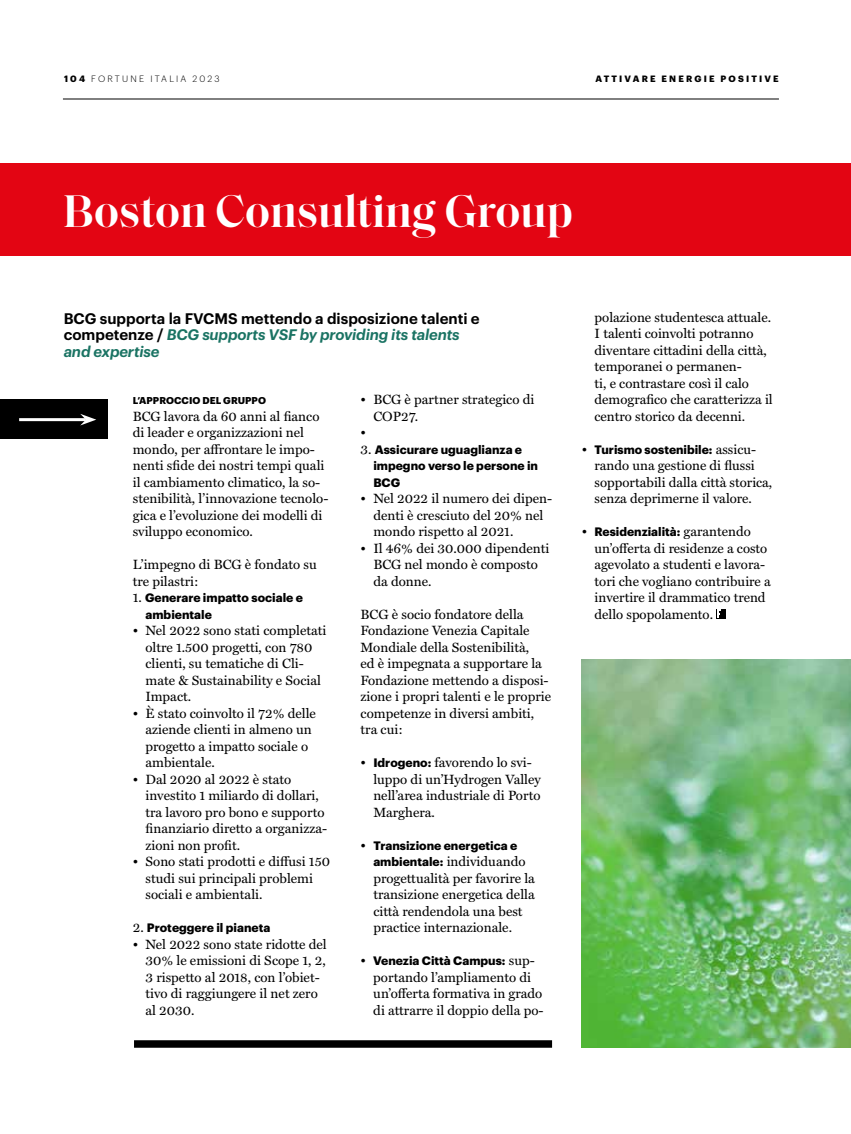
<style>
.page{position:relative;width:851px;height:1134px;background:#fff}
.page>*{position:absolute;margin:0;border:0;box-sizing:border-box;transform-origin:0 0}
.t1{font:600 46.5px "Saol Display";color:#fff}
.t2{font:600 15px/16.5px "Graphik";color:#000}
.t3{font:13.5px/16.5px "Miller Text";color:#000}
.t4{font:700 12px/16.5px "Graphik";color:#000}
.t5{font:700 9.75px "Graphik";letter-spacing:.005em;color:#000}
.t6{font:700 9px "Graphik";letter-spacing:.24em;color:#000}
.t7{font:300 9px "Graphik";letter-spacing:.24em;color:#000}
.s1{font-weight:700}
.s2{font-style:italic;color:#1a7363}
.s3{font-family:"Miller Text";font-weight:400;font-size:13.5px}
.s4{font-family:"Graphik";font-weight:700;font-size:12px}
</style>
<div class="page">
<hr style="left:63px;top:99px;width:715px;height:1px;background:#000">
<div style="left:0;top:163px;width:850px;height:93px;background:#e30513"></div>
<div style="left:134px;top:1040px;width:418px;height:8px;background:#000"></div>
<div style="left:0;top:399px;width:108px;height:40px;background:#000"></div>
<hr style="left:19px;top:418px;width:67px;height:3px;background:#fff">
<svg style="left:80px;top:414px;width:16px;height:12px"></svg>
<img style="left:582px;top:659px;width:268px;height:389px">
<div style="left:716px;top:609px;width:10px;height:10px;background:#000"></div>
<svg style="left:717px;top:610px;width:3px;height:8px"></svg>
<p class="t7" style="left:64px;top:73px;width:157px"><span class="s1">104</span> FORTUNE ITALIA 2023</p>
<p class="t6" style="left:595px;top:72px;width:185px">ATTIVARE ENERGIE POSITIVE</p>
<h1 class="t1" style="left:63px;top:177px;width:511px">Boston Consulting Group</h1>
<p class="t2" style="left:64px;top:309px;width:417px">BCG supporta la FVCMS mettendo a disposizione talenti e competenze / <span class="s2">BCG supports VSF by providing its talents and expertise</span></p>
<p class="t5" style="left:133px;top:393px;width:135px">L’APPROCCIO DEL GRUPPO</p>
<p class="t3" style="left:133px;top:407px;width:197px">BCG lavora da 60 anni al fianco di leader e organizzazioni nel mondo, per affrontare le impo&shy;nenti sfide dei nostri tempi quali il cambiamento climatico, la so&shy;stenibilità, l’innovazione tecnolo&shy;gica e l’evoluzione dei modelli di sviluppo economico.</p>
<p class="t3" style="left:133px;top:555px;width:185px">L’impegno di BCG è fondato su tre pilastri:</p>
<p class="t4" style="left:145px;top:589px;width:159px;text-indent:-13px"><span class="s3">1.</span> Generare impatto sociale e ambientale</p>
<p class="t3" style="left:145px;top:621px;width:182px;text-indent:-13px">• Nel 2022 sono stati completati oltre 1.500 progetti, con 780 clienti, su tematiche di Cli&shy;mate &amp; Sustainability e Social<br>Impact.</p>
<p class="t3" style="left:145px;top:704px;width:172px;text-indent:-13px">• È stato coinvolto il 72% delle aziende clienti in almeno un progetto a impatto sociale o ambientale.</p>
<p class="t3" style="left:145px;top:770px;width:183px;text-indent:-13px">• Dal 2020 al 2022 è stato investito 1 miliardo di dollari, tra lavoro pro bono e supporto finanziario diretto a organizza&shy;zioni non profit.</p>
<p class="t3" style="left:145px;top:852px;width:186px;text-indent:-13px">• Sono stati prodotti e diffusi 150 studi sui principali problemi sociali e ambientali.</p>
<p class="t4" style="left:133px;top:919px;width:139px"><span class="s3">2.</span> Proteggere il pianeta</p>
<p class="t3" style="left:145px;top:935px;width:183px;text-indent:-13px">• Nel 2022 sono state ridotte del<br>30% le emissioni di Scope 1, 2,<br>3 rispetto al 2018, con l’obiet&shy;tivo di raggiungere il net zero al 2030.</p>
<p class="t3" style="left:360px;top:390px;width:175px">• BCG è partner strategico di</p>
<p class="t3" style="left:373px;top:407px;width:46px">COP27.</p>
<p class="t3" style="left:360px;top:423px;width:7px">•</p>
<p class="t4" style="left:373px;top:440px;width:166px;text-indent:-13px"><span class="s3">3.</span> Assicurare uguaglianza e impegno verso le persone in<br>BCG</p>
<p class="t3" style="left:373px;top:489px;width:180px;text-indent:-13px">• Nel 2022 il numero dei dipen&shy;denti è cresciuto del 20% nel mondo rispetto al 2021.</p>
<p class="t3" style="left:373px;top:539px;width:177px;text-indent:-13px">• Il 46% dei 30.000 dipendenti<br>BCG nel mondo è composto da donne.</p>
<p class="t3" style="left:360px;top:605px;width:192px">BCG è socio fondatore della<br>Fondazione Venezia Capitale<br>Mondiale della Sostenibilità,<br>ed è impegnata a supportare la<br>Fondazione mettendo a disposi&shy;zione i propri talenti e le proprie competenze in diversi ambiti, tra cui:</p>
<p class="t3" style="left:373px;top:753px;width:169px;text-indent:-13px">• <span class="s4">Idrogeno:</span> favorendo lo svi&shy;luppo di un’Hydrogen Valley nell’area industriale di Porto<br>Marghera.</p>
<p class="t4" style="left:360px;top:836px;width:158px"><span class="s3">•</span> Transizione energetica e</p>
<p class="t3" style="left:373px;top:852px;width:163px"><span class="s4">ambientale:</span> individuando progettualità per favorire la transizione energetica della città rendendola una best practice internazionale.</p>
<p class="t4" style="left:360px;top:952px;width:176px"><span class="s3">•</span> Venezia Città Campus: <span class="s3">sup-</span></p>
<p class="t3" style="left:373px;top:968px;width:172px">portando l’ampliamento di un’offerta formativa in grado di attrarre il doppio della po-</p>
<p class="t3" style="left:594px;top:308px;width:180px">polazione studentesca attuale.<br>I talenti coinvolti potranno diventare cittadini della città, temporanei o permanen-<br>ti, e contrastare così il calo demografico che caratterizza il centro storico da decenni.</p>
<p class="t4" style="left:582px;top:440px;width:176px"><span class="s3">•</span> Turismo sostenibile: <span class="s3">assicu-</span></p>
<p class="t3" style="left:594px;top:456px;width:179px">rando una gestione di flussi sopportabili dalla città storica, senza deprimerne il valore.</p>
<p class="t4" style="left:582px;top:523px;width:170px"><span class="s3">•</span> Residenzialità: <span class="s3">garantendo</span></p>
<p class="t3" style="left:594px;top:539px;width:177px">un’offerta di residenze a costo agevolato a studenti e lavora&shy;tori che vogliano contribuire a invertire il drammatico trend dello spopolamento.</p>
</div>
